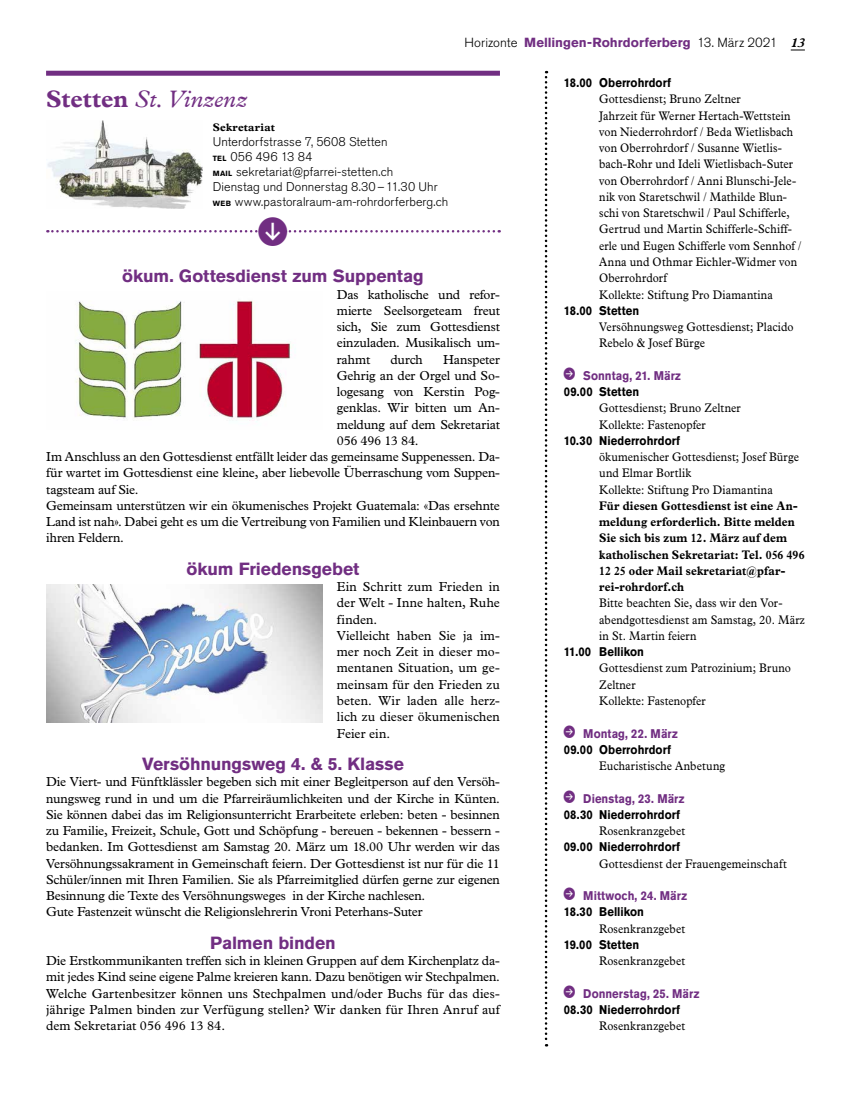
<style>
.page{position:relative;width:851px;height:1099px;background:#fff}
.page>*{position:absolute;margin:0;border:0;box-sizing:border-box;transform-origin:0 0}
.t1{font:italic 23.75px "Plantin MT Pro";letter-spacing:-.005em;color:#712e82}
.t2{font:700 17.5px "Akzidenz Grotesk Pro";letter-spacing:-.005em;color:#712e82}
.t3{font:13.12px/16.2px "Plantin Std";letter-spacing:-.01em;color:#000;text-align:justify}
.t4{font:700 13.12px "Akzidenz Grotesk Pro";letter-spacing:.005em;color:#712e82}
.t5{font:12.5px/16.2px "Plantin Std";letter-spacing:.01em;color:#000;scale:.9 1}
.t6{font:700 12.5px "Akzidenz Grotesk Pro";letter-spacing:.005em;color:#000;scale:.9 1}
.t7{font:700 12.5px/16.2px "Plantin Std";letter-spacing:.01em;color:#000;scale:.9 1}
.t8{font:300 12.5px/15px "Akzidenz Grotesk Pro";letter-spacing:.005em;color:#000}
.t9{font:700 12.5px "Akzidenz Grotesk Pro";letter-spacing:.005em;color:#712e82;scale:.9 1}
.t10{font:700 11px "Plantin MT Pro";letter-spacing:.025em;color:#000}
.s1{font-weight:300;color:#000}
.s2{font-family:"Plantin Std";font-style:italic;color:#000}
.s3{font-weight:700;font-style:normal}
.s4{font-weight:700;font-size:7.5px}
</style>
<div class="page">
<svg style="left:790px;top:50px;width:14px;height:1px"></svg>
<svg style="left:544px;top:71px;width:3px;height:975px"></svg>
<img style="left:75px;top:300px;width:221px;height:122px">
<img style="left:46px;top:584px;width:276px;height:138px">
<div style="left:46px;top:71px;width:454px;height:5px;background:#712e82"></div>
<img style="left:47px;top:121px;width:155px;height:87px">
<svg style="left:47px;top:230px;width:452px;height:3px"></svg>
<p class="t4" style="left:464px;top:34px;width:342px"><span class="s1">Horizonte</span> Mellingen-Rohrdorferberg <span class="s1">13. März 2021</span> <span class="s2">13</span></p>
<h1 class="t1" style="left:46px;top:85px;width:203px"><span class="s3">Stetten</span> St.Vinzenz</h1>
<p class="t10" style="left:213px;top:120px;width:64px">Sekretariat</p>
<p class="t8" style="left:213px;top:134px;width:237px">Unterdorfstrasse 7, 5608 Stetten<br><span class="s4">TEL</span> 056 496 13 84<br><span class="s4">MAIL</span> sekretariat@pfarrei-stetten.ch<br>Dienstag und Donnerstag 8.30–11.30 Uhr <span class="s4">WEB</span> www.pastoralraum-am-rohrdorferberg.ch</p>
<h2 class="t2" style="left:122px;top:265px;width:303px">ökum. Gottesdienst zum Suppentag</h2>
<p class="t3" style="left:337px;top:286px;width:164px">Das katholische und refor&shy;mierte Seelsorgeteam freut sich, Sie zum Gottesdienst einzuladen. Musikalisch um&shy;rahmt</p>
<p class="t3" style="left:390px;top:351px;width:34px">durch</p>
<p class="t3" style="left:443px;top:351px;width:58px">Hanspeter</p>
<p class="t3" style="left:337px;top:367px;width:164px">Gehrig an der Orgel und So-</p>
<p class="t3" style="left:337px;top:383px;width:164px">logesang von Kerstin Pog-</p>
<p class="t3" style="left:337px;top:400px;width:164px">genklas. Wir bitten um An-</p>
<p class="t3" style="left:337px;top:416px;width:165px">meldung auf dem Sekretariat</p>
<p class="t3" style="left:337px;top:432px;width:83px">056 496 13 84.</p>
<p class="t3" style="left:46px;top:448px;width:455px">Im Anschluss an den Gottesdienst entfällt leider das gemeinsame Suppenessen. Da-</p>
<p class="t3" style="left:46px;top:465px;width:455px">für wartet im Gottesdienst eine kleine, aber liebevolle Überraschung vom Suppen-</p>
<p class="t3" style="left:46px;top:481px;width:94px">tagsteam auf Sie.</p>
<p class="t3" style="left:46px;top:497px;width:455px">Gemeinsam unterstützen wir ein ökumenisches Projekt Guatemala: «Das ersehnte</p>
<p class="t3" style="left:46px;top:513px;width:455px">Land ist nah». Dabei geht es um die Vertreibung von Familien und Kleinbauern von</p>
<p class="t3" style="left:46px;top:530px;width:79px">ihren Feldern.</p>
<h2 class="t2" style="left:186px;top:557px;width:174px">ökum Friedensgebet</h2>
<p class="t3" style="left:337px;top:578px;width:165px;text-align:left">Ein Schritt zum Frieden in der Welt - Inne halten, Ruhe finden.<br>Vielleicht haben Sie ja im&shy;mer noch Zeit in dieser mo&shy;mentanen Situation, um ge&shy;meinsam für den Frieden zu beten. Wir laden alle herz&shy;lich zu dieser ökumenischen<br>Feier ein.</p>
<h2 class="t2" style="left:142px;top:752px;width:263px">Versöhnungsweg 4. &amp; 5. Klasse</h2>
<p class="t3" style="left:46px;top:773px;width:455px;text-align:left">Die Viert- und Fünftklässler begeben sich mit einer Begleitperson auf den Versöh&shy;nungsweg rund in und um die Pfarreiräumlichkeiten und der Kirche in Künten.<br>Sie können dabei das im Religionsunterricht Erarbeitete erleben: beten - besinnen zu Familie, Freizeit, Schule, Gott und Schöpfung - bereuen - bekennen - bessern - bedanken. Im Gottesdienst am Samstag 20. März um 18.00 Uhr werden wir das Versöhnungssakrament in Gemeinschaft feiern. Der Gottesdienst ist nur für die 11<br>Schüler/innen mit Ihren Familien. Sie als Pfarreimitglied dürfen gerne zur eigenen Besinnung die Texte des Versöhnungsweges in der Kirche nachlesen.<br>Gute Fastenzeit wünscht die Religionslehrerin Vroni Peterhans-Suter</p>
<h2 class="t2" style="left:210px;top:931px;width:127px">Palmen binden</h2>
<p class="t3" style="left:46px;top:952px;width:455px">Die Erstkommunikanten treffen sich in kleinen Gruppen auf dem Kirchenplatz da&shy;mit jedes Kind seine eigene Palme kreieren kann. Dazu benötigen wir Stechpalmen.<br>Welche Gartenbesitzer können uns Stechpalmen und/oder Buchs für das dies&shy;jährige Palmen binden zur Verfügung stellen? Wir danken für Ihren Anruf auf dem Sekretariat 056 496 13 84.</p>
<p class="t6" style="left:563px;top:75px;width:121px">18.00 Oberrohrdorf</p>
<p class="t5" style="left:599px;top:91px;width:226px">Gottesdienst; Bruno Zeltner<br>Jahrzeit für Werner Hertach-Wettstein von Niederrohrdorf / Beda Wietlisbach von Oberrohrdorf / Susanne Wietlis&shy;bach-Rohr und Ideli Wietlisbach-Suter von Oberrohrdorf / Anni Blunschi-Jele&shy;nik von Staretschwil / Mathilde Blun&shy;schi von Staretschwil / Paul Schifferle, Gertrud und Martin Schifferle-Schiff&shy;erle und Eugen Schifferle vom Sennhof / Anna und Othmar Eichler-Widmer von Oberrohrdorf<br>Kollekte: Stiftung Pro Diamantina</p>
<p class="t6" style="left:563px;top:302px;width:85px">18.00 Stetten</p>
<p class="t5" style="left:599px;top:319px;width:217px">Versöhnungsweg Gottesdienst; Placido<br>Rebelo &amp; Josef Bürge</p>
<p class="t9" style="left:583px;top:367px;width:110px">Sonntag, 21. März</p>
<p class="t6" style="left:563px;top:383px;width:85px">09.00 Stetten</p>
<p class="t5" style="left:599px;top:400px;width:159px">Gottesdienst; Bruno Zeltner<br>Kollekte: Fastenopfer</p>
<p class="t6" style="left:563px;top:432px;width:131px">10.30 Niederrohrdorf</p>
<p class="t5" style="left:599px;top:449px;width:223px">ökumenischer Gottesdienst; Josef Bürge und Elmar Bortlik<br>Kollekte: Stiftung Pro Diamantina</p>
<p class="t7" style="left:599px;top:497px;width:230px">Für diesen Gottesdienst ist eine An&shy;meldung erforderlich. Bitte melden<br>Sie sich bis zum 12. März auf dem katholischen Sekretariat: Tel. 056 496<br>12 25 oder Mail sekretariat@pfar&shy;rei-rohrdorf.ch</p>
<p class="t5" style="left:599px;top:595px;width:230px">Bitte beachten Sie, dass wir den Vor&shy;abendgottesdienst am Samstag, 20. März in St. Martin feiern</p>
<p class="t6" style="left:563px;top:643px;width:91px">11.00 Bellikon</p>
<p class="t5" style="left:599px;top:660px;width:214px">Gottesdienst zum Patrozinium; Bruno<br>Zeltner<br>Kollekte: Fastenopfer</p>
<p class="t9" style="left:583px;top:725px;width:107px">Montag, 22. März</p>
<p class="t6" style="left:563px;top:741px;width:121px">09.00 Oberrohrdorf</p>
<p class="t5" style="left:599px;top:757px;width:141px">Eucharistische Anbetung</p>
<p class="t9" style="left:583px;top:790px;width:114px">Dienstag, 23. März</p>
<p class="t6" style="left:563px;top:806px;width:131px">08.30 Niederrohrdorf</p>
<p class="t5" style="left:599px;top:822px;width:97px">Rosenkranzgebet</p>
<p class="t6" style="left:563px;top:838px;width:131px">09.00 Niederrohrdorf</p>
<p class="t5" style="left:599px;top:855px;width:210px">Gottesdienst der Frauengemeinschaft</p>
<p class="t9" style="left:583px;top:887px;width:117px">Mittwoch, 24. März</p>
<p class="t6" style="left:563px;top:903px;width:91px">18.30 Bellikon</p>
<p class="t5" style="left:599px;top:920px;width:97px">Rosenkranzgebet</p>
<p class="t6" style="left:563px;top:936px;width:85px">19.00 Stetten</p>
<p class="t5" style="left:599px;top:952px;width:97px">Rosenkranzgebet</p>
<p class="t9" style="left:583px;top:985px;width:131px">Donnerstag, 25. März</p>
<p class="t6" style="left:563px;top:1001px;width:131px">08.30 Niederrohrdorf</p>
<p class="t5" style="left:599px;top:1017px;width:97px">Rosenkranzgebet</p>
</div>
